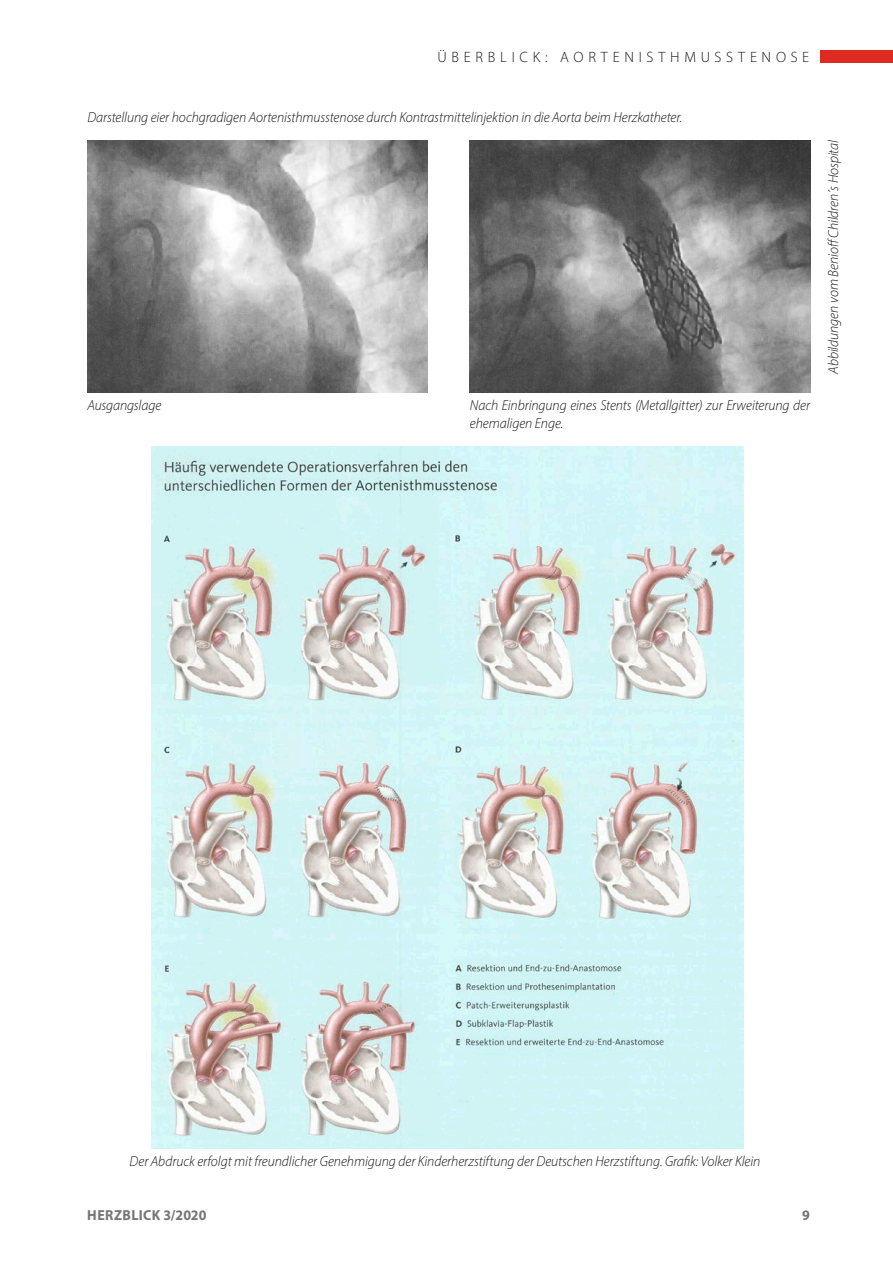
<style>
.page{position:relative;width:893px;height:1263px;background:#fff}
.page>*{position:absolute;margin:0;border:0;box-sizing:border-box;transform-origin:0 0}
.t1{font:300 15px "Myriad Pro";letter-spacing:.315em;color:#151616}
.t2{font:italic 300 14.55px/18px "Myriad Pro";letter-spacing:-.005em;color:#151616;scale:.96 1}
.t3{font:700 14.55px "Myriad Pro";letter-spacing:.03em;color:#757675;scale:.96 1}
</style>
<div class="page">
<div style="left:821px;top:50px;width:72px;height:13px;background:#de2a21"></div>
<img style="left:152px;top:446px;width:591px;height:702px">
<img style="left:87px;top:140px;width:340px;height:252px">
<img style="left:470px;top:140px;width:340px;height:252px">
<p class="t1" style="left:437px;top:48px;width:373px">ÜBERBLICK: AORTENISTHMUSSTENOSE</p>
<p class="t2" style="left:87px;top:108px;width:621px">Darstellung eier hochgradigen Aortenisthmusstenose durch Kontrastmittelinjektion in die Aorta beim Herzkatheter.</p>
<p class="t2" style="left:87px;top:396px;width:79px">Ausgangslage</p>
<p class="t2" style="left:470px;top:396px;width:356px">Nach Einbringung eines Stents (Metallgitter) zur Erweiterung der ehemaligen Enge.</p>
<p class="t2" style="left:824px;top:374px;width:245px;rotate:-90deg">Abbildungen vom Benioff Children´s Hospital</p>
<p class="t2" style="left:130px;top:1152px;width:659px">Der Abdruck erfolgt mit freundlicher Genehmigung der Kinderherzstiftung der Deutschen Herzstiftung. Grafik: Volker Klein</p>
<p class="t3" style="left:87px;top:1206px;width:126px">HERZBLICK 3/2020</p>
<p class="t3" style="left:802px;top:1206px;width:10px">9</p>
</div>
